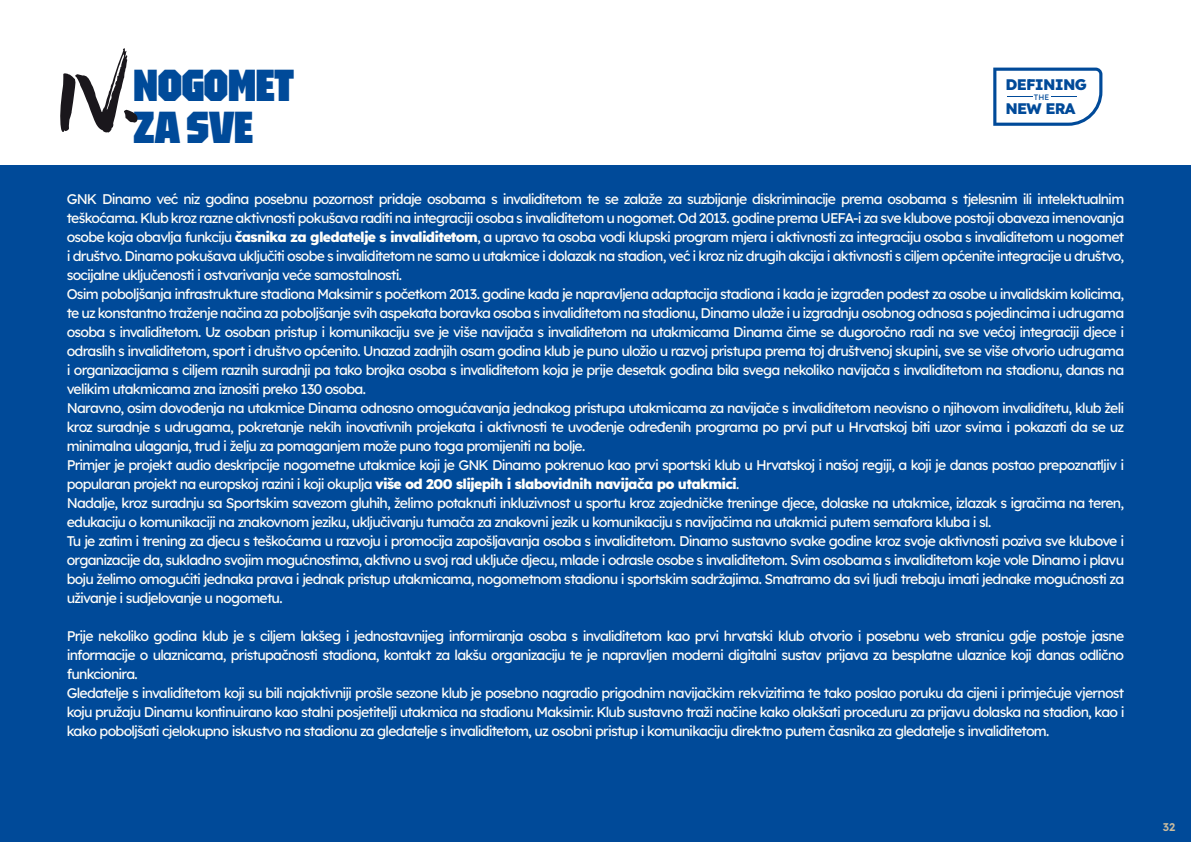
<style>
.page{position:relative;width:1191px;height:842px;background:#fff}
.page>*{position:absolute;margin:0;border:0;box-sizing:border-box;transform-origin:0 0}
.t1{font:900 44.7px "Tektur Condensed";letter-spacing:-.02em;color:#004a99}
.t2{font:800 15.3px "Lexend";letter-spacing:-.05em;color:#004a99}
.t3{font:14px/19px "Lexend";letter-spacing:-.055em;color:#fffef9}
.t4{font:600 11.1px "Lexend";color:#cbbc9e}
.t5{font:7.8px "Lexend";color:#004a99}
.s1{font-weight:800}
</style>
<div class="page">
<div style="left:0;top:165px;width:1191px;height:677px;background:#004a99"></div>
<svg style="left:993px;top:68px;width:109px;height:58px"></svg>
<h1 class="t1" style="left:133px;top:57px;width:163px">NOGOMET</h1>
<h1 class="t1" style="left:133px;top:99px;width:122px">ZA SVE</h1>
<p class="t2" style="left:1005px;top:72px;width:83px">DEFINING</p>
<p class="t5" style="left:1034px;top:91px;width:17px">THE</p>
<p class="t2" style="left:1005px;top:96px;width:71px">NEW ERA</p>
<p class="t3" style="left:67px;top:189px;width:1059px">GNK Dinamo već niz godina posebnu pozornost pridaje osobama s invaliditetom te se zalaže za suzbijanje diskriminacije prema osobama s tjelesnim ili intelektualnim teškoćama. Klub kroz razne aktivnosti pokušava raditi na integraciji osoba s invaliditetom u nogomet. Od 2013. godine prema UEFA-i za sve klubove postoji obaveza imenovanja osobe koja obavlja funkciju <span class="s1">časnika za gledatelje s invaliditetom</span>, a upravo ta osoba vodi klupski program mjera i aktivnosti za integraciju osoba s invaliditetom u nogomet i društvo. Dinamo pokušava uključiti osobe s invaliditetom ne samo u utakmice i dolazak na stadion, već i kroz niz drugih akcija i aktivnosti s ciljem općenite integracije u društvo, socijalne uključenosti i ostvarivanja veće samostalnosti.<br>Osim poboljšanja infrastrukture stadiona Maksimir s početkom 2013. godine kada je napravljena adaptacija stadiona i kada je izgrađen podest za osobe u invalidskim kolicima, te uz konstantno traženje načina za poboljšanje svih aspekata boravka osoba s invaliditetom na stadionu, Dinamo ulaže i u izgradnju osobnog odnosa s pojedincima i udrugama osoba s invaliditetom. Uz osoban pristup i komunikaciju sve je više navijača s invaliditetom na utakmicama Dinama čime se dugoročno radi na sve većoj integraciji djece i odraslih s invaliditetom, sport i društvo općenito. Unazad zadnjih osam godina klub je puno uložio u razvoj pristupa prema toj društvenoj skupini, sve se više otvorio udrugama i organizacijama s ciljem raznih suradnji pa tako brojka osoba s invaliditetom koja je prije desetak godina bila svega nekoliko navijača s invaliditetom na stadionu, danas na velikim utakmicama zna iznositi preko 130 osoba.<br>Naravno, osim dovođenja na utakmice Dinama odnosno omogućavanja jednakog pristupa utakmicama za navijače s invaliditetom neovisno o njihovom invaliditetu, klub želi kroz suradnje s udrugama, pokretanje nekih inovativnih projekata i aktivnosti te uvođenje određenih programa po prvi put u Hrvatskoj biti uzor svima i pokazati da se uz minimalna ulaganja, trud i želju za pomaganjem može puno toga promijeniti na bolje.<br>Primjer je projekt audio deskripcije nogometne utakmice koji je GNK Dinamo pokrenuo kao prvi sportski klub u Hrvatskoj i našoj regiji, a koji je danas postao prepoznatljiv i popularan projekt na europskoj razini i koji okuplja <span class="s1">više od 200 slijepih i slabovidnih navijača po utakmici</span>.<br>Nadalje, kroz suradnju sa Sportskim savezom gluhih, želimo potaknuti inkluzivnost u sportu kroz zajedničke treninge djece, dolaske na utakmice, izlazak s igračima na teren, edukaciju o komunikaciji na znakovnom jeziku, uključivanju tumača za znakovni jezik u komunikaciju s navijačima na utakmici putem semafora kluba i sl.<br>Tu je zatim i trening za djecu s teškoćama u razvoju i promocija zapošljavanja osoba s invaliditetom. Dinamo sustavno svake godine kroz svoje aktivnosti poziva sve klubove i organizacije da, sukladno svojim mogućnostima, aktivno u svoj rad uključe djecu, mlade i odrasle osobe s invaliditetom. Svim osobama s invaliditetom koje vole Dinamo i plavu boju želimo omogućiti jednaka prava i jednak pristup utakmicama, nogometnom stadionu i sportskim sadržajima. Smatramo da svi ljudi trebaju imati jednake mogućnosti za uživanje i sudjelovanje u nogometu.</p>
<p class="t3" style="left:67px;top:626px;width:1059px">Prije nekoliko godina klub je s ciljem lakšeg i jednostavnijeg informiranja osoba s invaliditetom kao prvi hrvatski klub otvorio i posebnu web stranicu gdje postoje jasne informacije o ulaznicama, pristupačnosti stadiona, kontakt za lakšu organizaciju te je napravljen moderni digitalni sustav prijava za besplatne ulaznice koji danas odlično funkcionira.<br>Gledatelje s invaliditetom koji su bili najaktivniji prošle sezone klub je posebno nagradio prigodnim navijačkim rekvizitima te tako poslao poruku da cijeni i primjećuje vjernost koju pružaju Dinamu kontinuirano kao stalni posjetitelji utakmica na stadionu Maksimir. Klub sustavno traži načine kako olakšati proceduru za prijavu dolaska na stadion, kao i kako poboljšati cjelokupno iskustvo na stadionu za gledatelje s invaliditetom, uz osobni pristup i komunikaciju direktno putem časnika za gledatelje s invaliditetom.</p>
<p class="t4" style="left:1162px;top:819px;width:14px">32</p>
</div>
